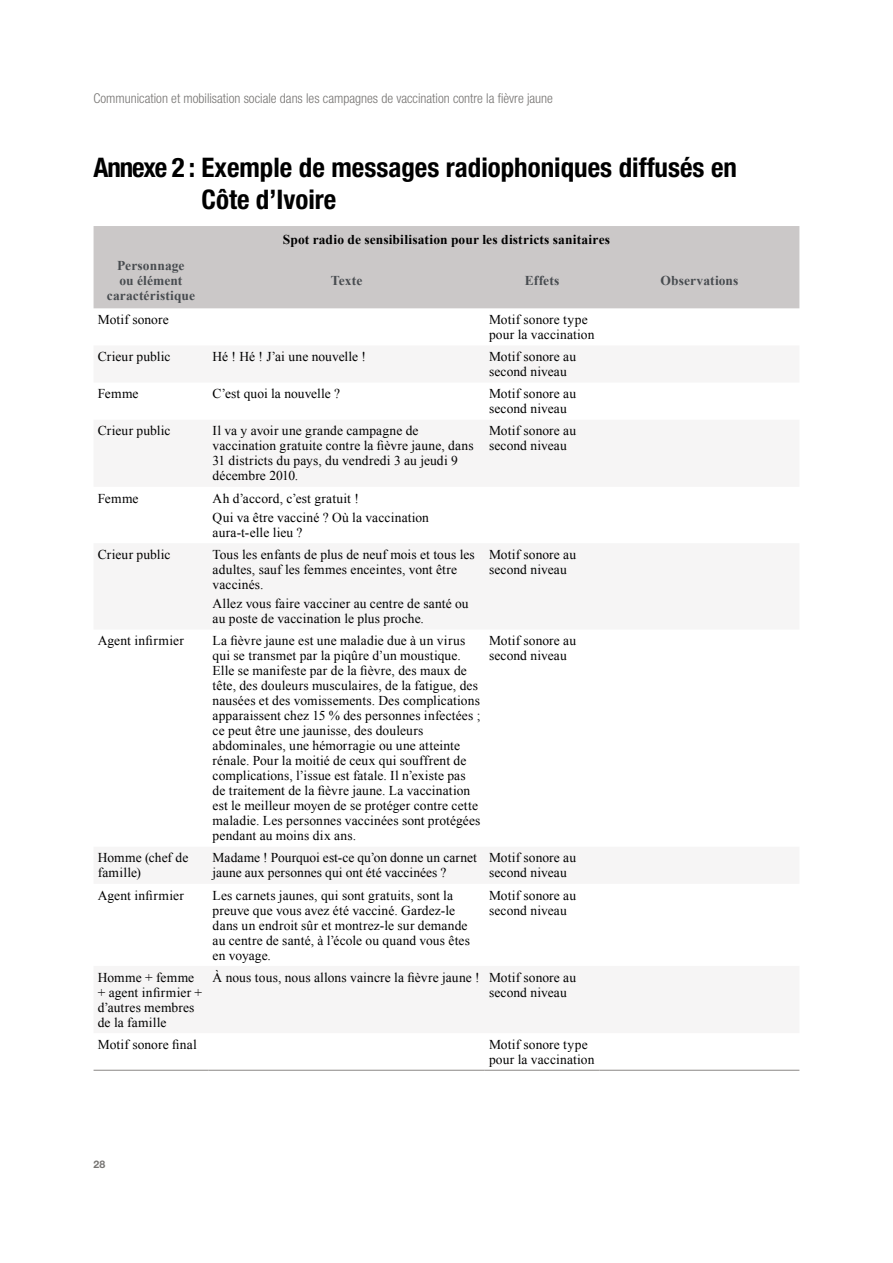
<style>
.page{position:relative;width:893px;height:1263px;background:#fff}
.page>*{position:absolute;margin:0;border:0;box-sizing:border-box;transform-origin:0 0}
.t1{font:700 condensed 27px/32.4px "Helvetica Neue LT Std";color:#000}
.t2{font:13.5px/15px "Times New Roman";letter-spacing:.01em;color:#000}
.t3{font:300 condensed 13.5px "Helvetica Neue LT Std";color:#767472}
.t4{font:700 13.5px/15px "Times New Roman";letter-spacing:.005em;color:#484c50;text-align:center}
.t5{font:700 13.5px "Times New Roman";letter-spacing:.01em;color:#000}
.t6{font:700 10.5px "Helvetica Neue LT Std";color:#767472}
</style>
<div class="page">
<div style="left:94px;top:226px;width:705px;height:82px;background:#cbc8c8"></div>
<hr style="left:94px;top:1070px;width:114px;height:1px;background:#898684">
<hr style="left:208px;top:1070px;width:277px;height:1px;background:#898684">
<hr style="left:485px;top:1070px;width:115px;height:1px;background:#898684">
<hr style="left:600px;top:1070px;width:199px;height:1px;background:#898684">
<p class="t3" style="left:94px;top:91px;width:461px">Communication et mobilisation sociale dans les campagnes de vaccination contre la fièvre jaune</p>
<h1 class="t1" style="left:202px;top:150px;width:537px;text-indent:-108px">Annexe 2 : Exemple de messages radiophoniques diffusés en<br>Côte d’Ivoire</h1>
<p class="t5" style="left:283px;top:230px;width:329px">Spot radio de sensibilisation pour les districts sanitaires</p>
<p class="t4" style="left:107px;top:257px;width:90px">Personnage<br>ou élément caractéristique</p>
<p class="t4" style="left:331px;top:272px;width:33px">Texte</p>
<p class="t4" style="left:525px;top:272px;width:36px">Effets</p>
<p class="t4" style="left:660px;top:272px;width:79px">Observations</p>
<p class="t2" style="left:98px;top:312px;width:72px">Motif sonore</p>
<p class="t2" style="left:489px;top:312px;width:107px">Motif sonore type pour la vaccination</p>
<p class="t2" style="left:98px;top:349px;width:74px">Crieur public</p>
<p class="t2" style="left:213px;top:349px;width:155px">Hé ! Hé ! J’ai une nouvelle !</p>
<p class="t2" style="left:489px;top:349px;width:89px">Motif sonore au second niveau</p>
<p class="t2" style="left:98px;top:386px;width:42px">Femme</p>
<p class="t2" style="left:213px;top:386px;width:129px">C’est quoi la nouvelle ?</p>
<p class="t2" style="left:489px;top:386px;width:89px">Motif sonore au second niveau</p>
<p class="t2" style="left:98px;top:423px;width:74px">Crieur public</p>
<p class="t2" style="left:213px;top:423px;width:263px">Il va y avoir une grande campagne de vaccination gratuite contre la fièvre jaune, dans 31 districts du pays, du vendredi 3 au jeudi 9 décembre 2010.</p>
<p class="t2" style="left:489px;top:423px;width:89px">Motif sonore au second niveau</p>
<p class="t2" style="left:98px;top:490px;width:42px">Femme</p>
<p class="t2" style="left:213px;top:488px;width:218px;line-height:19.2px">Ah d’accord, c’est gratuit !<br>Qui va être vacciné ? Où la vaccination</p>
<p class="t2" style="left:213px;top:525px;width:91px">aura-t-elle lieu ?</p>
<p class="t2" style="left:98px;top:547px;width:74px">Crieur public</p>
<p class="t2" style="left:213px;top:547px;width:264px">Tous les enfants de plus de neuf mois et tous les adultes, sauf les femmes enceintes, vont être vaccinés.</p>
<p class="t2" style="left:213px;top:596px;width:258px">Allez vous faire vacciner au centre de santé ou au poste de vaccination le plus proche.</p>
<p class="t2" style="left:489px;top:547px;width:89px">Motif sonore au second niveau</p>
<p class="t2" style="left:98px;top:633px;width:88px">Agent infirmier</p>
<p class="t2" style="left:213px;top:633px;width:269px">La fièvre jaune est une maladie due à un virus qui se transmet par la piqûre d’un moustique.<br>Elle se manifeste par de la fièvre, des maux de tête, des douleurs musculaires, de la fatigue, des nausées et des vomissements. Des complications apparaissent chez 15 % des personnes infectées ; ce peut être une jaunisse, des douleurs abdominales, une hémorragie ou une atteinte rénale. Pour la moitié de ceux qui souffrent de complications, l’issue est fatale. Il n’existe pas de traitement de la fièvre jaune. La vaccination est le meilleur moyen de se protéger contre cette maladie. Les personnes vaccinées sont protégées pendant au moins dix ans.</p>
<p class="t2" style="left:489px;top:633px;width:89px">Motif sonore au second niveau</p>
<p class="t2" style="left:98px;top:850px;width:92px">Homme (chef de famille)</p>
<p class="t2" style="left:213px;top:850px;width:266px">Madame ! Pourquoi est-ce qu’on donne un carnet jaune aux personnes qui ont été vaccinées ?</p>
<p class="t2" style="left:489px;top:850px;width:89px">Motif sonore au second niveau</p>
<p class="t2" style="left:98px;top:887px;width:88px">Agent infirmier</p>
<p class="t2" style="left:213px;top:887px;width:259px">Les carnets jaunes, qui sont gratuits, sont la preuve que vous avez été vacciné. Gardez-le dans un endroit sûr et montrez-le sur demande au centre de santé, à l’école ou quand vous êtes en voyage.</p>
<p class="t2" style="left:489px;top:887px;width:89px">Motif sonore au second niveau</p>
<p class="t2" style="left:98px;top:969px;width:106px">Homme + femme + agent infirmier + d’autres membres de la famille</p>
<p class="t2" style="left:489px;top:969px;width:89px;text-indent:-276px">À nous tous, nous allons vaincre la fièvre jaune ! Motif sonore au second niveau</p>
<p class="t2" style="left:98px;top:1036px;width:100px">Motif sonore final</p>
<p class="t2" style="left:489px;top:1036px;width:107px">Motif sonore type pour la vaccination</p>
<p class="t6" style="left:94px;top:1158px;width:13px">28</p>
</div>
